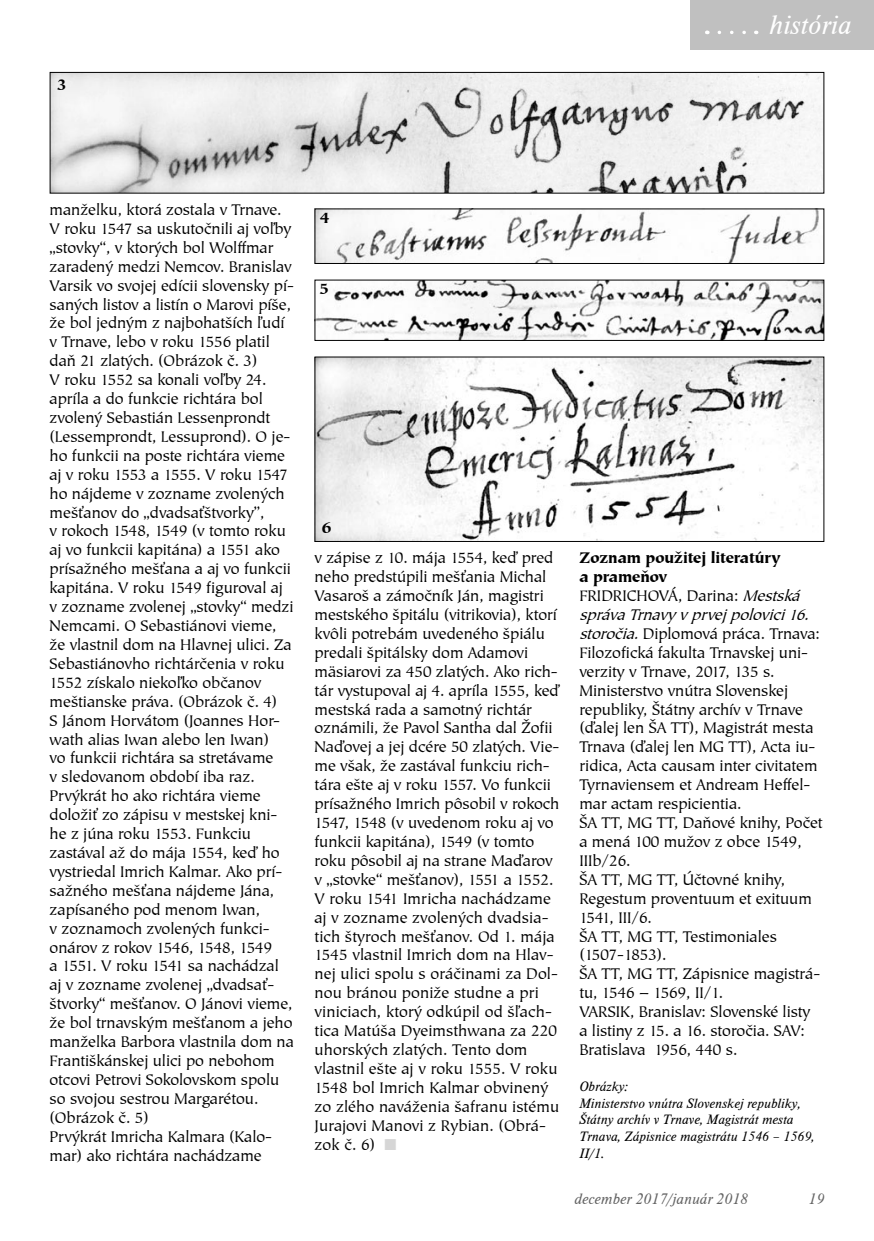
<style>
.page{position:relative;width:874px;height:1241px;background:#fff}
.page>*{position:absolute;margin:0;border:0;box-sizing:border-box;transform-origin:0 0}
.t1{font:28px "Timeless T Ligh Ital";color:#fff}
.bezny_txt_9{font:15.75px/18.9px "Tiepolo Itc T";color:#000}
.bezny_txt_9-2{font:15.75px "Tiepolo Itc T Blac";color:#000}
.t2{font:15.75px "Timeless T Ligh Ital";color:#636363}
.perex{font:15.75px "Tiepolo Itc T Blac";color:#000}
.txt_foto_cierne{font:14px/16.8px "Timeless T Ligh Ital";color:#000}
.s1{font-style:italic}
</style>
<div class="page">
<div style="left:689px;top:0;width:184px;height:50px;background:#c0c0c0"></div>
<img style="left:52px;top:74px;width:769px;height:117px">
<div style="left:50px;top:72px;width:773px;height:121px;border:1px solid #000"></div>
<img style="left:316px;top:210px;width:503px;height:52px">
<div style="left:314px;top:208px;width:509px;height:56px;border:1px solid #000"></div>
<img style="left:316px;top:281px;width:505px;height:58px">
<div style="left:314px;top:279px;width:509px;height:62px;border:1px solid #000"></div>
<img style="left:316px;top:358px;width:505px;height:182px">
<div style="left:314px;top:356px;width:509px;height:186px;border:1px solid #000"></div>
<svg style="left:706px;top:31px;width:50px;height:3px"></svg>
<p class="perex" style="left:57px;top:74px;width:11px">3</p>
<p class="t1" style="left:768px;top:9px;width:84px">história</p>
<p class="bezny_txt_9" style="left:50px;top:200px;width:246px">manželku, ktorá zostala v Trnave.<br>V roku 1547 sa uskutočnili aj voľby „stovky“, v ktorých bol Wolffmar zaradený medzi Nemcov. Branislav Varsik vo svojej edícii slovensky pí&shy;saných listov a listín o Marovi píše, že bol jedným z najbohatších ľudí v Trnave, lebo v roku 1556 platil daň 21 zlatých. (Obrázok č. 3)</p>
<p class="bezny_txt_9" style="left:50px;top:370px;width:245px">V roku 1552 sa konali voľby 24. apríla a do funkcie richtára bol zvolený Sebastián Lessenprondt (Lessemprondt, Lessuprond). O je&shy;ho funkcii na poste richtára vieme aj v roku 1553 a 1555. V roku 1547 ho nájdeme v zozname zvolených mešťanov do „dvadsaťštvorky”,<br>v rokoch 1548, 1549 (v tomto roku aj vo funkcii kapitána) a 1551 ako prísažného mešťana a aj vo funkcii kapitána. V roku 1549 figuroval aj v zozname zvolenej „stovky“ medzi<br>Nemcami. O Sebastiánovi vieme, že vlastnil dom na Hlavnej ulici. Za<br>Sebastiánovho richtárčenia v roku<br>1552 získalo niekoľko občanov meštianske práva. (Obrázok č. 4)</p>
<p class="bezny_txt_9" style="left:50px;top:710px;width:245px">S Jánom Horvátom (Joannes Hor&shy;wath alias Iwan alebo len Iwan)<br>vo funkcii richtára sa stretávame<br>v sledovanom období iba raz.<br>Prvýkrát ho ako richtára vieme doložiť zo zápisu v mestskej kni&shy;he z júna roku 1553. Funkciu zastával až do mája 1554, keď ho vystriedal Imrich Kalmar. Ako prí&shy;sažného mešťana nájdeme Jána, zapísaného pod menom Iwan,<br>v zoznamoch zvolených funkci&shy;onárov z rokov 1546, 1548, 1549<br>a 1551. V roku 1541 sa nachádzal aj v zozname zvolenej „dvadsať&shy;štvorky“ mešťanov. O Jánovi vieme, že bol trnavským mešťanom a jeho manželka Barbora vlastnila dom na<br>Františkánskej ulici po nebohom otcovi Petrovi Sokolovskom spolu so svojou sestrou Margarétou. (Obrázok č. 5)</p>
<p class="bezny_txt_9" style="left:50px;top:1126px;width:224px">Prvýkrát Imricha Kalmara (Kalo&shy;mar) ako richtára nachádzame</p>
<p class="perex" style="left:320px;top:207px;width:11px">4</p>
<p class="perex" style="left:319px;top:278px;width:11px">5</p>
<p class="perex" style="left:322px;top:516px;width:11px">6</p>
<p class="bezny_txt_9" style="left:314px;top:548px;width:246px">v zápise z 10. mája 1554, keď pred neho predstúpili mešťania Michal<br>Vasaroš a zámočník Ján, magistri mestského špitálu (vitrikovia), ktorí kvôli potrebám uvedeného špiálu predali špitálsky dom Adamovi mäsiarovi za 450 zlatých. Ako rich&shy;tár vystupoval aj 4. apríla 1555, keď mestská rada a samotný richtár oznámili, že Pavol Santha dal Žofii<br>Naďovej a jej dcére 50 zlatých. Vie&shy;me však, že zastával funkciu rich&shy;tára ešte aj v roku 1557. Vo funkcii prísažného Imrich pôsobil v rokoch<br>1547, 1548 (v uvedenom roku aj vo funkcii kapitána), 1549 (v tomto roku pôsobil aj na strane Maďarov v „stovke“ mešťanov), 1551 a 1552.<br>V roku 1541 Imricha nachádzame aj v zozname zvolených dvadsia&shy;tich štyroch mešťanov. Od 1. mája<br>1545 vlastnil Imrich dom na Hlav&shy;nej ulici spolu s oráčinami za Dol&shy;nou bránou poniže studne a pri viniciach, ktorý odkúpil od šľach&shy;tica Matúša Dyeimsthwana za 220 uhorských zlatých. Tento dom vlastnil ešte aj v roku 1555. V roku<br>1548 bol Imrich Kalmar obvinený zo zlého naváženia šafranu istému<br>Jurajovi Manovi z Rybian. (Obrá&shy;zok č. 6)</p>
<p class="bezny_txt_9-2" style="left:579px;top:547px;width:203px">Zoznam použitej literatúry</p>
<p class="bezny_txt_9-2" style="left:579px;top:566px;width:89px">a prameňov</p>
<p class="bezny_txt_9" style="left:579px;top:586px;width:242px">FRIDRICHOVÁ, Darina: <span class="s1">Mestská správaTrnavy vprvejpolovici16. storočia.</span>Diplomová práca. Trnava:<br>Filozofická fakulta Trnavskej uni&shy;verzity v Trnave, 2017, 135 s.</p>
<p class="bezny_txt_9" style="left:579px;top:680px;width:239px">Ministerstvo vnútra Slovenskej republiky, Štátny archív v Trnave (ďalej len ŠA TT), Magistrát mesta<br>Trnava (ďalej len MG TT), Acta iu&shy;ridica, Acta causam inter civitatem<br>Tyrnaviensem et Andream Heffel&shy;mar actam respicientia.</p>
<p class="bezny_txt_9" style="left:579px;top:813px;width:244px">ŠA TT, MG TT, Daňové knihy, Počet a mená 100 mužov z obce 1549,<br>IIIb/26.</p>
<p class="bezny_txt_9" style="left:579px;top:869px;width:234px">ŠA TT, MG TT, Účtovné knihy,<br>Regestum proventuum et exituum<br>1541, III/6.</p>
<p class="bezny_txt_9" style="left:579px;top:926px;width:199px">ŠA TT, MG TT, Testimoniales (1507-1853).</p>
<p class="bezny_txt_9" style="left:579px;top:964px;width:242px">ŠA TT, MG TT, Zápisnice magistrá&shy;tu, 1546 – 1569, II/1.</p>
<p class="bezny_txt_9" style="left:579px;top:1002px;width:232px">VARSIK, Branislav: Slovenské listy a listiny z 15. a 16. storočia. SAV:<br>Bratislava 1956, 440 s.</p>
<p class="txt_foto_cierne" style="left:579px;top:1077px;width:50px">Obrázky:</p>
<p class="txt_foto_cierne" style="left:579px;top:1094px;width:237px">Ministerstvo vnútra Slovenskej republiky, Štátny archív v Trnave, Magistrát mesta Trnava, Zápisnice magistrátu 1546 – 1569, II/1.</p>
<p class="t2" style="left:574px;top:1189px;width:175px">december 2017/január 2018</p>
<p class="t2" style="left:808px;top:1189px;width:17px">19</p>
</div>
